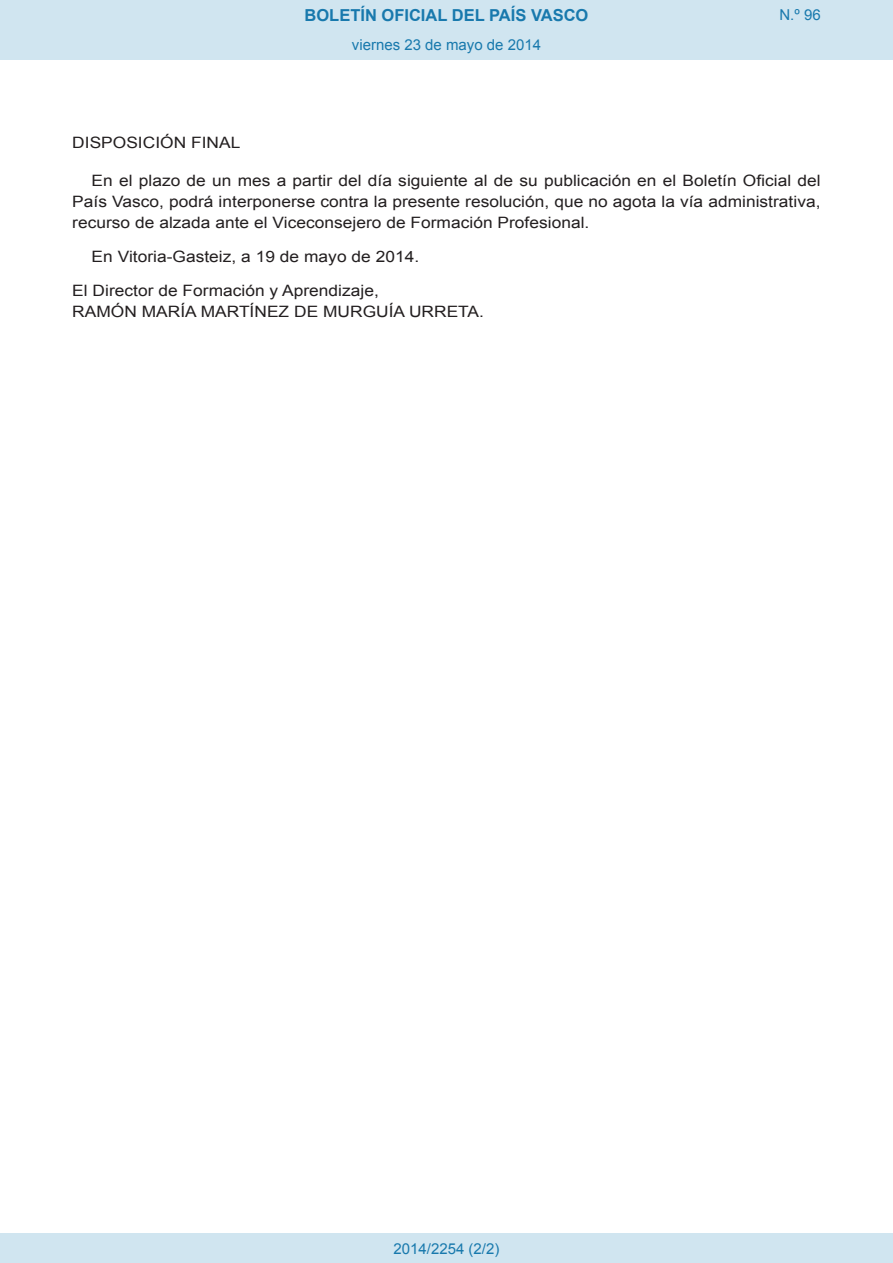
<style>
.page{position:relative;width:893px;height:1263px;background:#fff}
.page>*{position:absolute;margin:0;border:0;box-sizing:border-box;transform-origin:0 0}
.t1{font:700 16.5px "Arial";color:#1879ad}
.BOPVDetalle{font:15.6px/21px "Arial";color:#231f20;text-align:justify;scale:1.11 1}
.BOPVFirmaLugFec{font:15.6px "Arial";color:#231f20;scale:1.11 1}
.BOPVFirmaPuesto{font:15.6px "Arial";color:#231f20;scale:1.11 1}
.BOPVFirmaNombre{font:15.6px "Arial";color:#231f20;scale:1.11 1}
.BOPVDisposicion{font:15.6px "Arial";color:#231f20;scale:1.11 1}
.Paginacion_Centro{font:15px "Arial";color:#1879ad}
</style>
<div class="page">
<div style="left:0;top:0;width:893px;height:60px;background:#d0e5f0"></div>
<div style="left:0;top:1233px;width:893px;height:30px;background:#d0e5f0"></div>
<p class="t1" style="left:305px;top:4px;width:285px">BOLETÍN OFICIAL DEL PAÍS VASCO</p>
<p class="Paginacion_Centro" style="left:352px;top:35px;width:191px">viernes 23 de mayo de 2014</p>
<p class="Paginacion_Centro" style="left:779px;top:5px;width:43px">N.º 96</p>
<p class="BOPVDisposicion" style="left:72px;top:132px;width:153px">DISPOSICIÓN FINAL</p>
<p class="BOPVDetalle" style="left:72px;top:170px;width:676px;text-indent:19px">En el plazo de un mes a partir del día siguiente al de su publicación en el Boletín Oficial del País Vasco, podrá interponerse contra la presente resolución, que no agota la vía administrativa, recurso de alzada ante el Viceconsejero de Formación Profesional.</p>
<p class="BOPVFirmaLugFec" style="left:92px;top:246px;width:297px">En Vitoria-Gasteiz, a 19 de mayo de 2014.</p>
<p class="BOPVFirmaPuesto" style="left:72px;top:280px;width:278px">El Director de Formación y Aprendizaje,</p>
<p class="BOPVFirmaNombre" style="left:72px;top:301px;width:372px">RAMÓN MARÍA MARTÍNEZ DE MURGUÍA URRETA.</p>
<p class="Paginacion_Centro" style="left:393px;top:1238px;width:107px">2014/2254 (2/2)</p>
</div>
